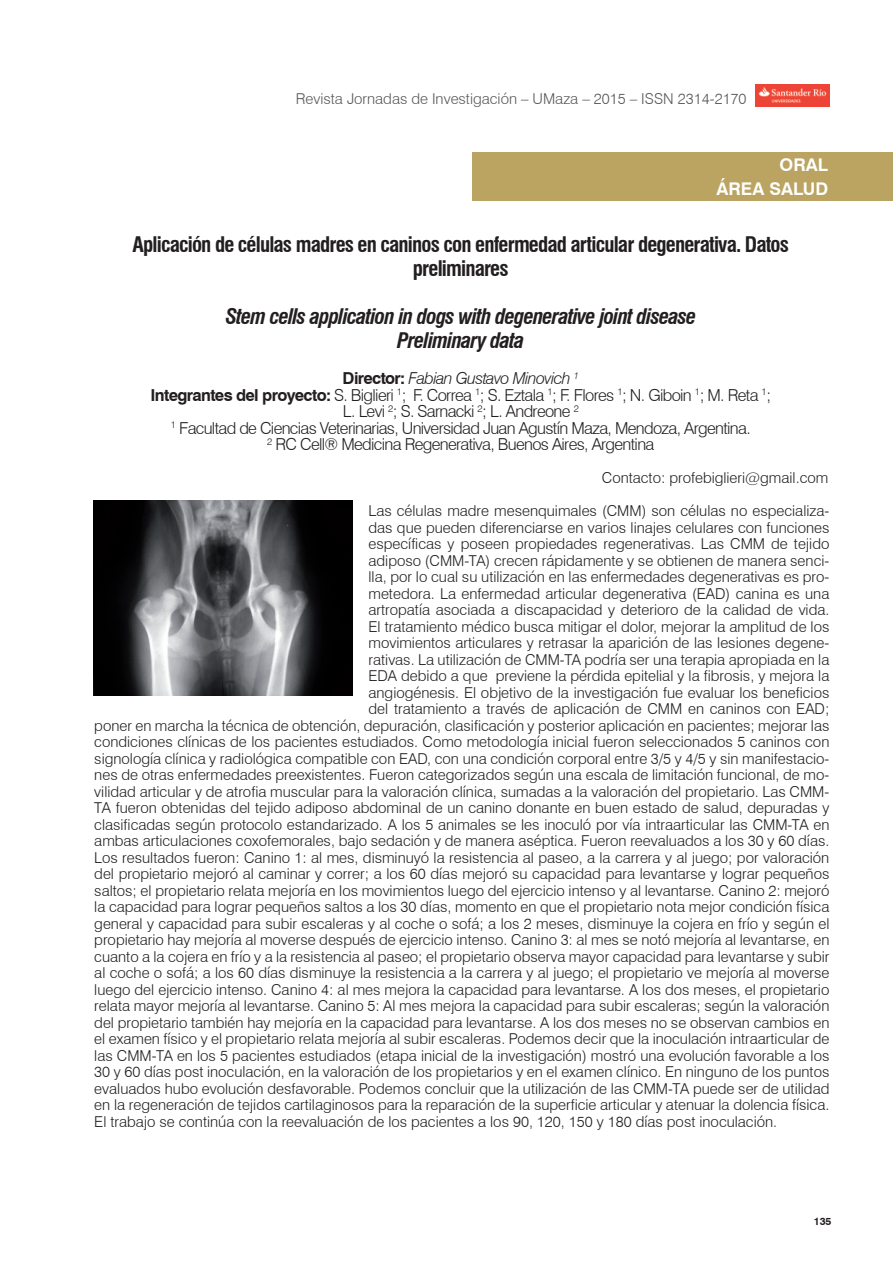
<style>
.page{position:relative;width:893px;height:1263px;background:#fff}
.page>*{position:absolute;margin:0;border:0;box-sizing:border-box;transform-origin:0 0}
.t1{font:700 condensed 21px/24px "Swiss 721 BT";letter-spacing:-.04em;color:#231f20;text-align:center}
.t2{font:italic 700 condensed 21px/24px "Swiss 721 BT";letter-spacing:-.04em;color:#231f20;text-align:center}
.t3{font:700 17.55px/24px "Swiss 721 BT";color:#fff;text-align:right}
.t4{font:300 16.5px/16.5px "Swiss 721 BT";letter-spacing:-.04em;color:#231f20;text-align:center}
.t5{font:300 15px "Swiss 721 BT";color:#231f20}
.t6{font:300 15px "Swiss 721 BT";color:#57585a}
.t7{font:700 10.5px "Swiss 721 BT";color:#231f20}
.s1{font-weight:700}
.s2{font-style:italic}
</style>
<div class="page">
<img style="left:755px;top:85px;width:74px;height:21px">
<div style="left:472px;top:152px;width:421px;height:49px;background:#bba461"></div>
<img style="left:94px;top:501px;width:259px;height:194px">
<p class="t6" style="left:296px;top:89px;width:452px">Revista Jornadas de Investigación – UMaza – 2015 – ISSN 2314-2170</p>
<p class="t3" style="left:716px;top:152px;width:113px">ORAL<br>ÁREA SALUD</p>
<h1 class="t1" style="left:133px;top:232px;width:658px">Aplicación de células madres en caninos con enfermedad articular degenerativa. Datos preliminares</h1>
<h1 class="t2" style="left:225px;top:304px;width:472px">Stem cells application in dogs with degenerative joint disease<br>Preliminary data</h1>
<p class="t4" style="left:151px;top:370px;width:622px"><span class="s1">Director:</span> <span class="s2">Fabian Gustavo Minovich</span> <sup>1<br></sup><span class="s1">Integrantes del proyecto:</span> S. Biglieri <sup>1</sup>; F. Correa <sup>1</sup>; S. Eztala <sup>1</sup>; F. Flores <sup>1</sup>; N. Giboin <sup>1</sup>; M. Reta <sup>1</sup>; L. Levi <sup>2</sup>; S. Sarnacki <sup>2</sup>; L. Andreone <sup>2<br>1</sup> Facultad de Ciencias Veterinarias, Universidad Juan Agustín Maza, Mendoza, Argentina.<br><sup>2</sup> RC Cell® Medicina Regenerativa, Buenos Aires, Argentina</p>
<p class="t5" style="left:602px;top:468px;width:228px">Contacto: profebiglieri@gmail.com</p>
<p class="t5" style="left:369px;top:502px;width:462px">Las células madre mesenquimales (CMM) son células no especializa-</p>
<p class="t5" style="left:369px;top:518px;width:462px">das que pueden diferenciarse en varios linajes celulares con funciones</p>
<p class="t5" style="left:369px;top:535px;width:462px">específicas y poseen propiedades regenerativas. Las CMM de tejido</p>
<p class="t5" style="left:369px;top:551px;width:462px">adiposo (CMM-TA) crecen rápidamente y se obtienen de manera senci-</p>
<p class="t5" style="left:369px;top:568px;width:462px">lla, por lo cual su utilización en las enfermedades degenerativas es pro-</p>
<p class="t5" style="left:369px;top:584px;width:462px">metedora. La enfermedad articular degenerativa (EAD) canina es una</p>
<p class="t5" style="left:369px;top:601px;width:462px">artropatía asociada a discapacidad y deterioro de la calidad de vida.</p>
<p class="t5" style="left:369px;top:617px;width:462px">El tratamiento médico busca mitigar el dolor, mejorar la amplitud de los</p>
<p class="t5" style="left:369px;top:634px;width:462px">movimientos articulares y retrasar la aparición de las lesiones degene-</p>
<p class="t5" style="left:369px;top:650px;width:462px">rativas. La utilización de CMM-TA podría ser una terapia apropiada en la</p>
<p class="t5" style="left:369px;top:667px;width:462px">EDA debido a que previene la pérdida epitelial y la fibrosis, y mejora la</p>
<p class="t5" style="left:369px;top:683px;width:462px">angiogénesis. El objetivo de la investigación fue evaluar los beneficios</p>
<p class="t5" style="left:369px;top:700px;width:462px">del tratamiento a través de aplicación de CMM en caninos con EAD;</p>
<p class="t5" style="left:94px;top:716px;width:737px">poner en marcha la técnica de obtención, depuración, clasificación y posterior aplicación en pacientes; mejorar las</p>
<p class="t5" style="left:94px;top:733px;width:737px">condiciones clínicas de los pacientes estudiados. Como metodología inicial fueron seleccionados 5 caninos con</p>
<p class="t5" style="left:94px;top:749px;width:737px">signología clínica y radiológica compatible con EAD, con una condición corporal entre 3/5 y 4/5 y sin manifestacio-</p>
<p class="t5" style="left:94px;top:766px;width:737px">nes de otras enfermedades preexistentes. Fueron categorizados según una escala de limitación funcional, de mo-</p>
<p class="t5" style="left:94px;top:782px;width:737px">vilidad articular y de atrofia muscular para la valoración clínica, sumadas a la valoración del propietario. Las CMM-</p>
<p class="t5" style="left:94px;top:799px;width:737px">TA fueron obtenidas del tejido adiposo abdominal de un canino donante en buen estado de salud, depuradas y</p>
<p class="t5" style="left:94px;top:815px;width:737px">clasificadas según protocolo estandarizado. A los 5 animales se les inoculó por vía intraarticular las CMM-TA en</p>
<p class="t5" style="left:94px;top:832px;width:737px">ambas articulaciones coxofemorales, bajo sedación y de manera aséptica. Fueron reevaluados a los 30 y 60 días.</p>
<p class="t5" style="left:94px;top:848px;width:736px">Los resultados fueron: Canino 1: al mes, disminuyó la resistencia al paseo, a la carrera y al juego; por valoración</p>
<p class="t5" style="left:94px;top:865px;width:737px">del propietario mejoró al caminar y correr; a los 60 días mejoró su capacidad para levantarse y lograr pequeños</p>
<p class="t5" style="left:94px;top:881px;width:737px">saltos; el propietario relata mejoría en los movimientos luego del ejercicio intenso y al levantarse. Canino 2: mejoró</p>
<p class="t5" style="left:94px;top:898px;width:736px">la capacidad para lograr pequeños saltos a los 30 días, momento en que el propietario nota mejor condición física</p>
<p class="t5" style="left:94px;top:914px;width:737px">general y capacidad para subir escaleras y al coche o sofá; a los 2 meses, disminuye la cojera en frío y según el</p>
<p class="t5" style="left:94px;top:931px;width:737px">propietario hay mejoría al moverse después de ejercicio intenso. Canino 3: al mes se notó mejoría al levantarse, en</p>
<p class="t5" style="left:94px;top:947px;width:737px">cuanto a la cojera en frío y a la resistencia al paseo; el propietario observa mayor capacidad para levantarse y subir</p>
<p class="t5" style="left:94px;top:964px;width:737px">al coche o sofá; a los 60 días disminuye la resistencia a la carrera y al juego; el propietario ve mejoría al moverse</p>
<p class="t5" style="left:94px;top:980px;width:736px">luego del ejercicio intenso. Canino 4: al mes mejora la capacidad para levantarse. A los dos meses, el propietario</p>
<p class="t5" style="left:94px;top:997px;width:737px">relata mayor mejoría al levantarse. Canino 5: Al mes mejora la capacidad para subir escaleras; según la valoración</p>
<p class="t5" style="left:94px;top:1013px;width:737px">del propietario también hay mejoría en la capacidad para levantarse. A los dos meses no se observan cambios en</p>
<p class="t5" style="left:94px;top:1030px;width:737px">el examen físico y el propietario relata mejoría al subir escaleras. Podemos decir que la inoculación intraarticular de</p>
<p class="t5" style="left:94px;top:1046px;width:737px">las CMM-TA en los 5 pacientes estudiados (etapa inicial de la investigación) mostró una evolución favorable a los</p>
<p class="t5" style="left:94px;top:1063px;width:737px">30 y 60 días post inoculación, en la valoración de los propietarios y en el examen clínico. En ninguno de los puntos</p>
<p class="t5" style="left:94px;top:1079px;width:737px">evaluados hubo evolución desfavorable. Podemos concluir que la utilización de las CMM-TA puede ser de utilidad</p>
<p class="t5" style="left:94px;top:1096px;width:736px">en la regeneración de tejidos cartilaginosos para la reparación de la superficie articular y atenuar la dolencia física.</p>
<p class="t5" style="left:94px;top:1112px;width:684px">El trabajo se continúa con la reevaluación de los pacientes a los 90, 120, 150 y 180 días post inoculación.</p>
<p class="t7" style="left:814px;top:1215px;width:19px">135</p>
</div>
